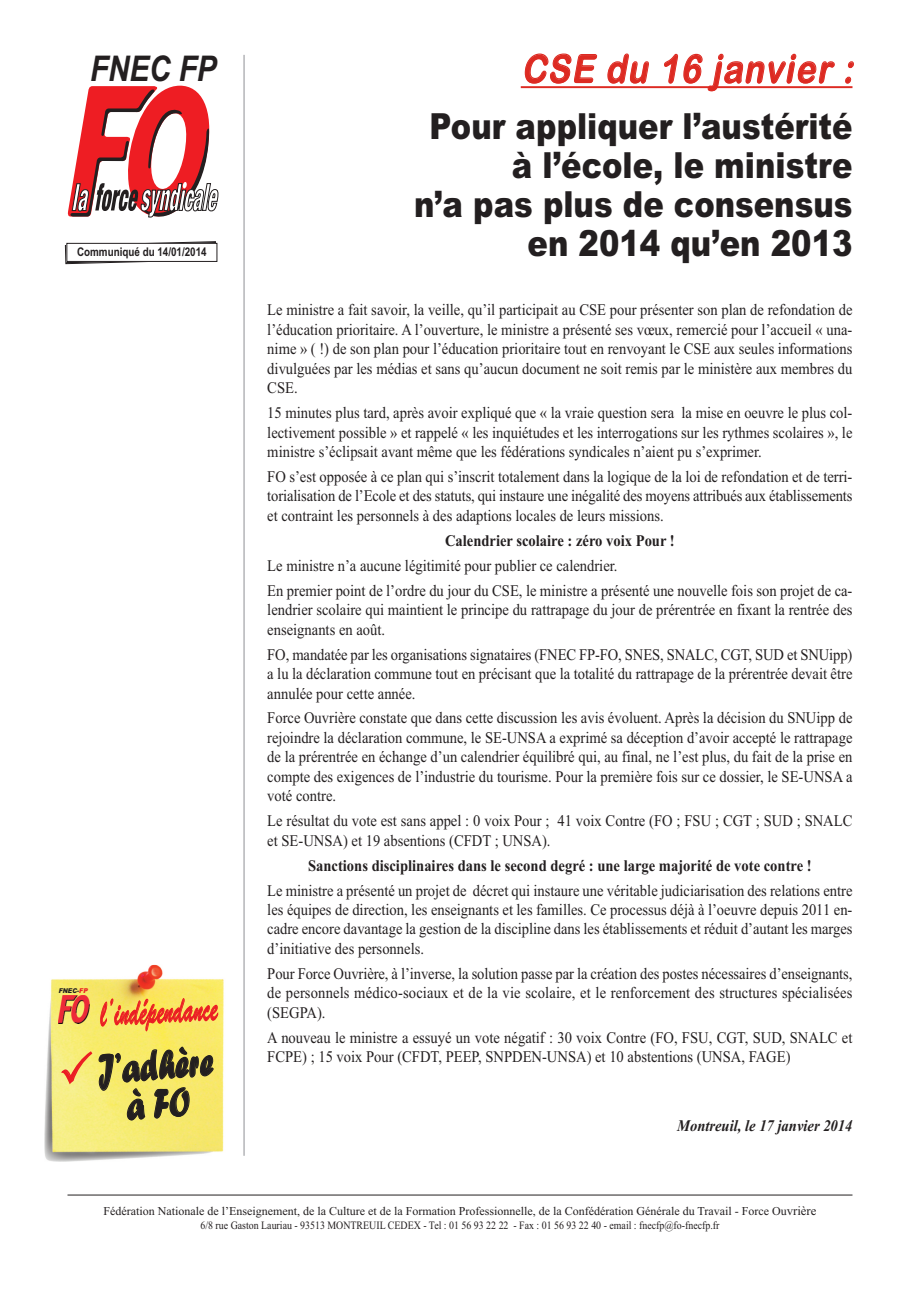
<style>
.page{position:relative;width:920px;height:1290px;background:#fff}
.page>*{position:absolute;margin:0;border:0;box-sizing:border-box;transform-origin:0 0}
.t1{font:41.7px/38.2px "Forte MT+CYLTCG";color:#231f20;text-align:center;scale:.78 1}
.t2{font:39.3px "Brush Script MT+XCXAHC";color:#eb1d23;scale:.64 1}
.t3{font:italic 39px "Arial Rounded MT Bold";color:#dd2a22;scale:.85 1}
.t4{font:900 36px/39px "Arial";color:#231f20;text-align:right;scale:.85 1}
.t5{font:italic 700 35.4px "Arial Narrow";color:#231f20}
.t6{font:16.2px/19.5px "Times New Roman";color:#231f20;text-align:justify;scale:.9 1}
.t7{font:700 16.2px "Times New Roman";color:#231f20;scale:.9 1}
.t8{font:italic 700 16.2px "Times New Roman";color:#231f20;scale:.9 1}
.t9{font:12px "Times New Roman";color:#231f20}
.t10{font:700 12px "Arial Narrow";color:#231f20}
.t11{font:11.25px "Times New Roman";color:#231f20;scale:.88 1}
.t12{font:italic 6.6px "Arial Black+GCHCFI";color:#231f20;scale:.93 1}
.s1{color:#eb1d23}
.s2{font-size:12.75px}
</style>
<div class="page">
<svg style="left:67px;top:86px;width:152px;height:132px"></svg>
<hr style="left:521px;top:86px;width:331px;height:2px;background:#dd2a22">
<hr style="left:68px;top:1195px;width:784px;height:1px;background:#231f20">
<svg style="left:65px;top:241px;width:152px;height:23px"></svg>
<div style="left:67px;top:243px;width:150px;height:18px;background:#fff"></div>
<div style="left:66px;top:243px;width:151px;height:19px;border:1px solid #231f20"></div>
<hr style="left:243px;top:55px;width:2px;height:1101px;background:#b4b5b8">
<img style="left:44px;top:965px;width:180px;height:197px">
<img style="left:58px;top:995px;width:31px;height:29px">
<svg style="left:61px;top:1052px;width:32px;height:31px"></svg>
<h3 class="t5" style="left:90px;top:48px;width:128px">FNEC FP</h3>
<h3 class="t3" style="left:521px;top:46px;width:401px">CSE du 16 janvier :</h3>
<h3 class="t4" style="left:414px;top:107px;width:517px">Pour appliquer l’austérité à l’école, le ministre<br>n’a pas plus de consensus en 2014 qu’en 2013</h3>
<p class="t10" style="left:77px;top:244px;width:131px">Communiqué du 14/01/2014</p>
<p class="t12" style="left:58px;top:987px;width:35px">FNEC-<span class="s1">FP</span></p>
<h2 class="t2" style="left:99px;top:989px;width:185px;rotate:-3deg">l’indépendance</h2>
<h1 class="t1" style="left:96px;top:1050px;width:150px;rotate:-4deg">J’adhère à FO</h1>
<p class="t6" style="left:267px;top:300px;width:652px">Le ministre a fait savoir, la veille, qu’il participait au CSE pour présenter son plan de refondation de l’éducation prioritaire. A l’ouverture, le ministre a présenté ses vœux, remercié pour l’accueil « una&shy;nime » ( !) de son plan pour l’éducation prioritaire tout en renvoyant le CSE aux seules informations divulguées par les médias et sans qu’aucun document ne soit remis par le ministère aux membres du CSE.</p>
<p class="t6" style="left:267px;top:403px;width:652px">15 minutes plus tard, après avoir expliqué que « la vraie question sera la mise en oeuvre le plus col&shy;lectivement possible » et rappelé « les inquiétudes et les interrogations sur les rythmes scolaires », le ministre s’éclipsait avant même que les fédérations syndicales n’aient pu s’exprimer.</p>
<p class="t6" style="left:267px;top:467px;width:652px">FO s’est opposée à ce plan qui s’inscrit totalement dans la logique de la loi de refondation et de terri&shy;torialisation de l’Ecole et des statuts, qui instaure une inégalité des moyens attribués aux établissements et contraint les personnels à des adaptions locales de leurs missions.</p>
<p class="t7" style="left:445px;top:531px;width:257px">Calendrier scolaire : zéro voix Pour !</p>
<p class="t6" style="left:267px;top:553px;width:652px;line-height:24.9px">Le ministre n’a aucune légitimité pour publier ce calendrier.<br>En premier point de l’ordre du jour du CSE, le ministre a présenté une nouvelle fois son projet de ca-</p>
<p class="t6" style="left:267px;top:600px;width:652px">lendrier scolaire qui maintient le principe du rattrapage du jour de prérentrée en fixant la rentrée des enseignants en août.</p>
<p class="t6" style="left:267px;top:644px;width:652px">FO, mandatée par les organisations signataires (FNEC FP-FO, SNES, SNALC, CGT, SUD et SNUipp) a lu la déclaration commune tout en précisant que la totalité du rattrapage de la prérentrée devait être annulée pour cette année.</p>
<p class="t6" style="left:267px;top:708px;width:652px">Force Ouvrière constate que dans cette discussion les avis évoluent. Après la décision du SNUipp de rejoindre la déclaration commune, le SE-UNSA a exprimé sa déception d’avoir accepté le rattrapage de la prérentrée en échange d’un calendrier équilibré qui, au final, ne l’est plus, du fait de la prise en compte des exigences de l’industrie du tourisme. Pour la première fois sur ce dossier, le SE-UNSA a voté contre.</p>
<p class="t6" style="left:267px;top:811px;width:652px">Le résultat du vote est sans appel : 0 voix Pour ; 41 voix Contre (FO ; FSU ; CGT ; SUD ; SNALC et SE-UNSA) et 19 absentions (CFDT ; UNSA).</p>
<p class="t7" style="left:308px;top:855px;width:561px">Sanctions disciplinaires dans le second degré : une large majorité de vote contre !</p>
<p class="t6" style="left:267px;top:880px;width:652px">Le ministre a présenté un projet de décret qui instaure une véritable judiciarisation des relations entre les équipes de direction, les enseignants et les familles. Ce processus déjà à l’oeuvre depuis 2011 en&shy;cadre encore davantage la gestion de la discipline dans les établissements et réduit d’autant les marges d’initiative des personnels.</p>
<p class="t6" style="left:267px;top:963px;width:652px">Pour Force Ouvrière, à l’inverse, la solution passe par la création des postes nécessaires d’enseignants, de personnels médico-sociaux et de la vie scolaire, et le renforcement des structures spécialisées (SEGPA).</p>
<p class="t6" style="left:267px;top:1027px;width:652px">A nouveau le ministre a essuyé un vote négatif : 30 voix Contre (FO, FSU, CGT, SUD, SNALC et<br>FCPE) ; 15 voix Pour (CFDT, PEEP, SNPDEN-UNSA) et 10 abstentions (UNSA, FAGE)</p>
<p class="t8" style="left:677px;top:1116px;width:196px">Montreuil, le 17 janvier 2014</p>
<p class="t9" style="left:104px;top:1204px;width:714px">Fédération Nationale de l’Enseignement, de la Culture et de la Formation Professionnelle, de la Confédération Générale du Travail - Force Ou<span class="s2">vrière</span></p>
<p class="t11" style="left:200px;top:1218px;width:591px">6/8 rue Gaston Lauriau - 93513 MONTREUIL CEDEX - Tel : 01 56 93 22 22 - Fax : 01 56 93 22 40 - email : fnecfp@fo-fnecfp.fr</p>
</div>
